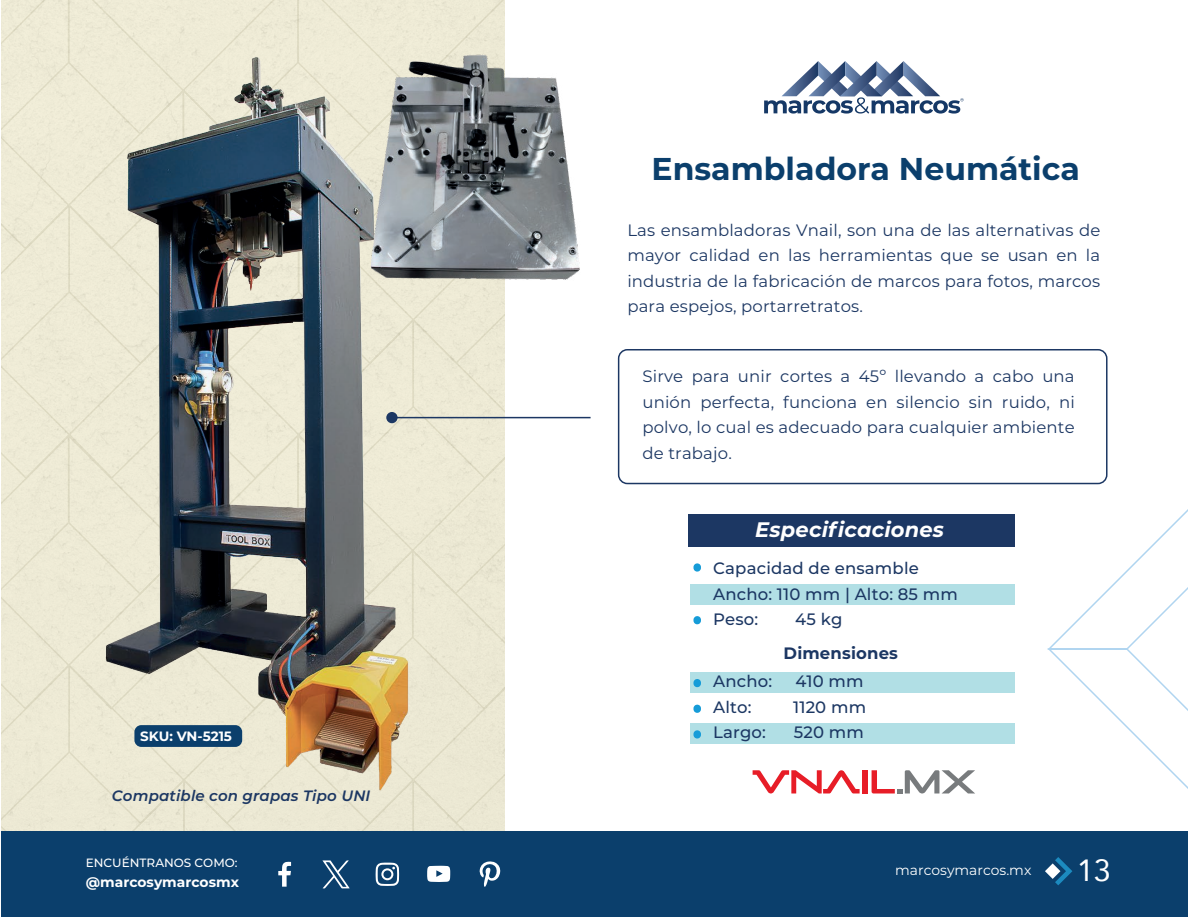
<style>
.page{position:relative;width:1188px;height:918px;background:#fff}
.page>*{position:absolute;margin:0;border:0;box-sizing:border-box;transform-origin:0 0}
.t1{font:700 31.5px "Montserrat";color:#0b3f6c}
.t2{font:30.6px "Avenir";color:#fff}
.t3{font:italic 700 21px "Montserrat";letter-spacing:.01em;color:#fff}
.t4{font:16.5px/25.5px "Montserrat";letter-spacing:.01em;color:#1c3763;text-align:justify}
.t5{font:500 16.5px/25.5px "Montserrat";letter-spacing:.01em;color:#1c3763}
.t6{font:700 16.5px "Montserrat";letter-spacing:.01em;color:#1c3763}
.t7{font:italic 600 15px "Montserrat";letter-spacing:.01em;color:#1c3763}
.t8{font:700 13.95px "Montserrat";color:#fff}
.t9{font:13.95px "Montserrat";color:#fff}
.t10{font:700 13.5px "Montserrat";color:#fff}
.t11{font:500 12px "Montserrat";color:#fff}
</style>
<div class="page">
<svg style="left:764px;top:61px;width:200px;height:53px"></svg>
<div style="left:688px;top:515px;width:326px;height:32px;background:#1c3763"></div>
<div style="left:690px;top:584px;width:324px;height:21px;background:#b1dfe5"></div>
<div style="left:690px;top:672px;width:324px;height:21px;background:#b1dfe5"></div>
<div style="left:690px;top:723px;width:324px;height:21px;background:#b1dfe5"></div>
<svg style="left:697px;top:563px;width:4px;height:9px"></svg>
<svg style="left:697px;top:616px;width:4px;height:8px"></svg>
<svg style="left:697px;top:679px;width:4px;height:8px"></svg>
<svg style="left:697px;top:705px;width:4px;height:8px"></svg>
<svg style="left:697px;top:730px;width:4px;height:9px"></svg>
<img style="left:505px;top:77px;width:75px;height:203px">
<div style="left:618px;top:349px;width:490px;height:135px;border:2px solid #1c3763;border-radius:9px"></div>
<hr style="left:392px;top:417px;width:199px;height:1px;background:#1c3763">
<svg style="left:1047px;top:455px;width:141px;height:334px"></svg>
<div style="left:2px;top:831px;width:1186px;height:85px;background:#0b3f6c"></div>
<svg style="left:2px;top:0;width:503px;height:889px;background:#afb2a8"></svg>
<svg style="left:1045px;top:857px;width:27px;height:28px"></svg>
<div style="left:863px;top:770px;width:5px;height:23px;background:#e71d27"></div>
<svg style="left:872px;top:770px;width:103px;height:23px"></svg>
<svg style="left:753px;top:770px;width:107px;height:23px"></svg>
<div style="left:134px;top:725px;width:108px;height:22px;background:#0b3f6c;border-radius:7px"></div>
<p class="t10" style="left:140px;top:726px;width:93px">SKU: VN-5215</p>
<p class="t7" style="left:112px;top:785px;width:260px">Compatible con grapas Tipo UNI</p>
<p class="t11" style="left:86px;top:855px;width:153px">ENCUÉNTRANOS COMO:</p>
<p class="t8" style="left:86px;top:872px;width:155px">@marcosymarcosmx</p>
<h1 class="t1" style="left:652px;top:146px;width:430px">Ensambladora Neumática</h1>
<p class="t4" style="left:627px;top:216px;width:474px">Las ensambladoras Vnail, son una de las alternativas de mayor calidad en las herramientas que se usan en la industria de la fabricación de marcos para fotos, marcos para espejos, portarretratos.</p>
<p class="t4" style="left:642px;top:363px;width:434px">Sirve para unir cortes a 45º llevando a cabo una unión perfecta, funciona en silencio sin ruido, ni polvo, lo cual es adecuado para cualquier ambiente de trabajo.</p>
<p class="t3" style="left:755px;top:514px;width:190px">Especificaciones</p>
<p class="t5" style="left:713px;top:555px;width:246px">Capacidad de ensamble<br>Ancho: 110 mm | Alto: 85 mm<br>Peso:</p>
<p class="t5" style="left:795px;top:606px;width:49px">45 kg</p>
<p class="t6" style="left:784px;top:641px;width:116px">Dimensiones</p>
<p class="t5" style="left:713px;top:668px;width:60px">Ancho:</p>
<p class="t5" style="left:795px;top:668px;width:70px">410 mm</p>
<p class="t5" style="left:713px;top:693px;width:40px">Alto:</p>
<p class="t5" style="left:793px;top:693px;width:74px">1120 mm</p>
<p class="t5" style="left:713px;top:719px;width:54px">Largo:</p>
<p class="t5" style="left:794px;top:719px;width:72px">520 mm</p>
<p class="t9" style="left:895px;top:860px;width:138px">marcosymarcos.mx</p>
<h2 class="t2" style="left:1077px;top:846px;width:35px">13</h2>
</div>
